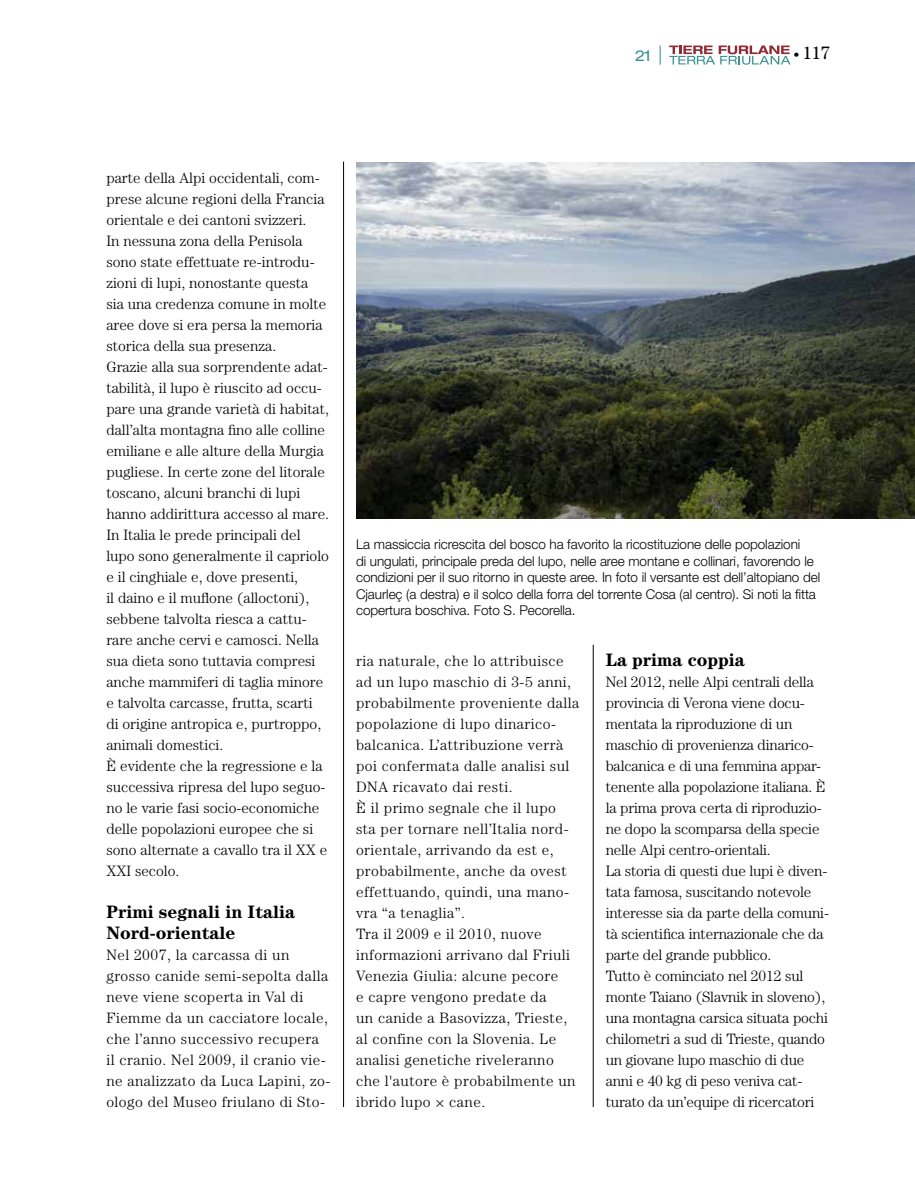
<style>
.page{position:relative;width:915px;height:1191px;background:#fff}
.page>*{position:absolute;margin:0;border:0;box-sizing:border-box;transform-origin:0 0}
.t1{font:700 18px/21px "Century";color:#000}
.t2{font:18px "Century";color:#000}
.t3{font:300 15px/21px "Century";color:#000}
.t4{font:300 15px/21px "Century";letter-spacing:.03em;color:#000}
.t5{font:expanded 15px "Helvetica Neue";color:#3a9292}
.t6{font:300 13.5px/16.5px "Helvetica Neue LT Std";letter-spacing:-.005em;color:#000}
.s1{font-family:"Frutiger LT";font-weight:300;font-size:12px}
</style>
<div class="page">
<img style="left:356px;top:162px;width:558px;height:357px">
<svg style="left:669px;top:46px;width:121px;height:19px"></svg>
<svg style="left:659px;top:46px;width:1px;height:19px"></svg>
<hr style="left:343px;top:162px;width:1px;height:945px;background:#000">
<hr style="left:592px;top:645px;width:1px;height:462px;background:#000">
<p class="t5" style="left:635px;top:46px;width:17px">21</p>
<p class="t2" style="left:793px;top:42px;width:38px"><span class="s1">•</span> 117</p>
<p class="t3" style="left:106px;top:167px;width:224px">parte della Alpi occidentali, com&shy;prese alcune regioni della Francia orientale e dei cantoni svizzeri.<br>In nessuna zona della Penisola sono state effettuate re-introdu&shy;zioni di lupi, nonostante questa sia una credenza comune in molte aree dove si era persa la memoria storica della sua presenza.<br>Grazie alla sua sorprendente adat&shy;tabilità, il lupo è riuscito ad occu&shy;pare una grande varietà di habitat, dall’alta montagna fino alle colline emiliane e alle alture della Murgia pugliese. In certe zone del litorale toscano, alcuni branchi di lupi hanno addirittura accesso al mare.<br>In Italia le prede principali del lupo sono generalmente il capriolo e il cinghiale e, dove presenti,<br>il daino e il muflone (alloctoni), sebbene talvolta riesca a cattu&shy;rare anche cervi e camosci. Nella sua dieta sono tuttavia compresi anche mammiferi di taglia minore e talvolta carcasse, frutta, scarti<br>di origine antropica e, purtroppo, animali domestici.<br>È evidente che la regressione e la successiva ripresa del lupo seguo&shy;no le varie fasi socio-economiche delle popolazioni europee che si sono alternate a cavallo tra il XX e<br>XXI secolo.</p>
<p class="t1" style="left:106px;top:901px;width:190px">Primi segnali in Italia<br>Nord-orientale</p>
<p class="t4" style="left:106px;top:944px;width:225px">Nel 2007, la carcassa di un grosso canide semi-sepolta dalla neve viene scoperta in Val di<br>Fiemme da un cacciatore locale, che l’anno successivo recupera il cranio. Nel 2009, il cranio vie&shy;ne analizzato da Luca Lapini, zo&shy;ologo del Museo friulano di Sto-</p>
<p class="t6" style="left:356px;top:536px;width:465px">La massiccia ricrescita del bosco ha favorito la ricostituzione delle popolazioni<br>di ungulati, principale preda del lupo, nelle aree montane e collinari, favorendo le condizioni per il suo ritorno in queste aree. In foto il versante est dell’altopiano del Cjaurleç (a destra) e il solco della forra del torrente Cosa (al centro). Si noti la fitta copertura boschiva. Foto S. Pecorella.</p>
<p class="t4" style="left:356px;top:650px;width:225px">ria naturale, che lo attribuisce ad un lupo maschio di 3-5 anni, probabilmente proveniente dalla popolazione di lupo dinarico&shy;balcanica. L’attribuzione verrà poi confermata dalle analisi sul<br>DNA ricavato dai resti.<br>È il primo segnale che il lupo sta per tornare nell’Italia nord&shy;orientale, arrivando da est e, probabilmente, anche da ovest effettuando, quindi, una mano&shy;vra “a tenaglia”.<br>Tra il 2009 e il 2010, nuove informazioni arrivano dal Friuli<br>Venezia Giulia: alcune pecore<br>e capre vengono predate da<br>un canide a Basovizza, Trieste, al confine con la Slovenia. Le analisi genetiche riveleranno che l'autore è probabilmente un ibrido lupo × cane.</p>
<p class="t1" style="left:605px;top:649px;width:141px">La prima coppia</p>
<p class="t3" style="left:605px;top:671px;width:225px">Nel 2012, nelle Alpi centrali della provincia di Verona viene docu&shy;mentata la riproduzione di un maschio di provenienza dinarico&shy;balcanica e di una femmina appar&shy;tenente alla popolazione italiana. È la prima prova certa di riproduzio&shy;ne dopo la scomparsa della specie nelle Alpi centro-orientali.<br>La storia di questi due lupi è diven&shy;tata famosa, suscitando notevole interesse sia da parte della comuni&shy;tà scientifica internazionale che da parte del grande pubblico.<br>Tutto è cominciato nel 2012 sul monte Taiano (Slavnik in sloveno), una montagna carsica situata pochi chilometri a sud di Trieste, quando un giovane lupo maschio di due anni e 40 kg di peso veniva cat&shy;turato da un’equipe di ricercatori</p>
</div>
